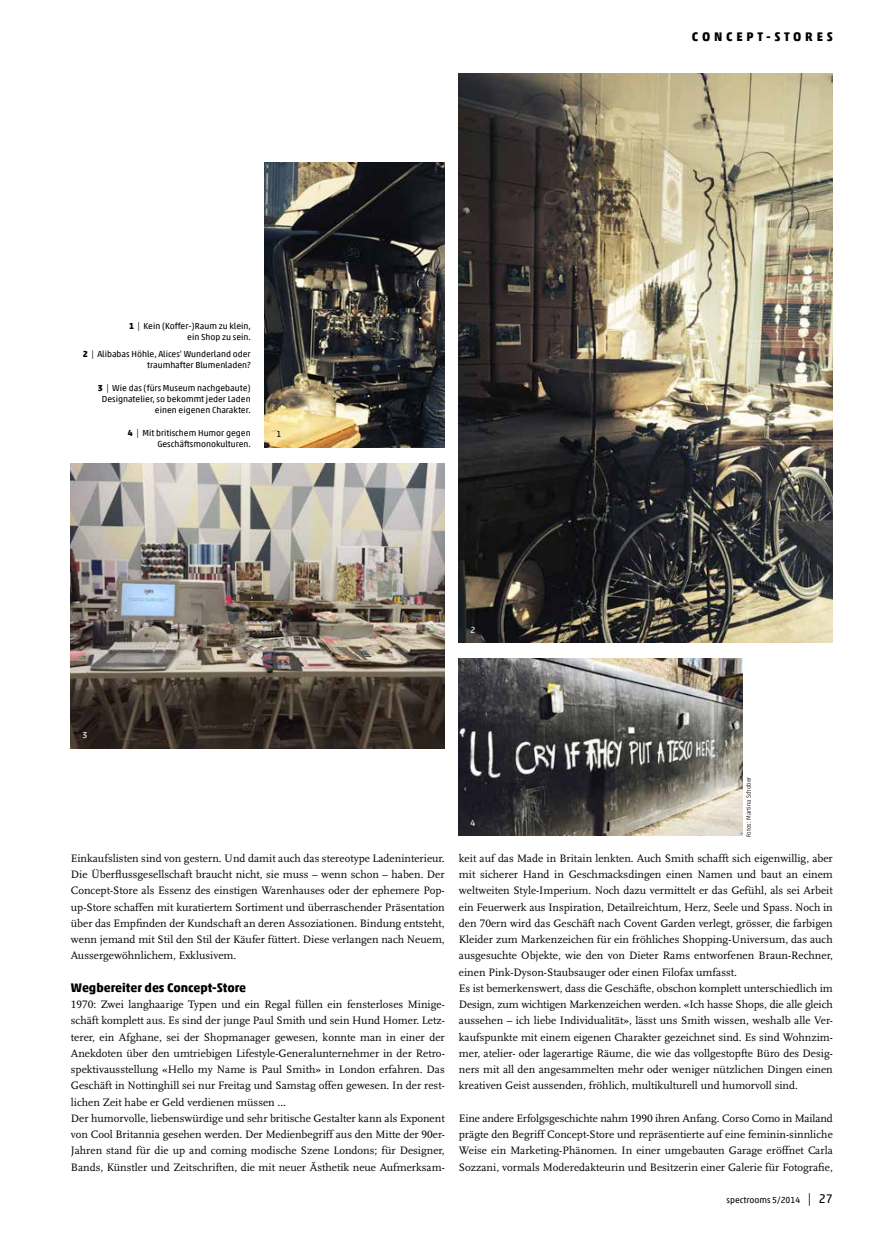
<style>
.page{position:relative;width:886px;height:1241px;background:#fff}
.page>*{position:absolute;margin:0;border:0;box-sizing:border-box;transform-origin:0 0}
.t1{font:700 12.5px "Akko Pro";color:#000}
.t2{font:700 12.5px "Akko Pro";letter-spacing:.3em;color:#000}
.t3{font:11.25px/16.2px "Scala LF";color:#000;text-align:justify}
.t4{font:8.75px/11.2px "Akko Pro";color:#000;text-align:right}
.t5{font:8.75px "Akko Pro";color:#fff}
.t6{font:300 6.25px "Akko Pro";color:#000}
.s1{font-weight:700}
.s2{font-size:12.5px}
</style>
<div class="page">
<img style="left:459px;top:73px;width:374px;height:569px">
<img style="left:459px;top:658px;width:284px;height:177px">
<img style="left:265px;top:162px;width:180px;height:285px">
<img style="left:71px;top:463px;width:374px;height:284px">
<p class="t2" style="left:692px;top:29px;width:142px">Concept -St ores</p>
<p class="t4" style="left:129px;top:320px;width:123px"><span class="s1">1</span> | Kein (Koffer-)Raum zu klein, ein Shop zu sein.</p>
<p class="t4" style="left:83px;top:348px;width:169px"><span class="s1">2</span> | Alibabas Höhle, Alices’ Wunderland oder traumhafter Blumenladen?</p>
<p class="t4" style="left:98px;top:382px;width:154px"><span class="s1">3</span> | Wie das (fürs Museum nachgebaute)<br>Designatelier, so bekommt jeder Laden einen eigenen Charakter.</p>
<p class="t4" style="left:128px;top:427px;width:124px"><span class="s1">4</span> | Mit britischem Humor gegen<br>Geschäftsmonokulturen.</p>
<p class="t4" style="left:276px;top:428px;width:6px">1</p>
<p class="t5" style="left:470px;top:624px;width:6px">2</p>
<p class="t5" style="left:82px;top:729px;width:6px">3</p>
<p class="t3" style="left:71px;top:850px;width:375px">Einkaufslisten sind von gestern. Und damit auch das stereotype Ladeninterieur.<br>Die Überflussgesellschaft braucht nicht, sie muss – wenn schon – haben. Der Concept-Store als Essenz des einstigen Warenhauses oder der ephemere Pop&shy;up-Store schaffen mit kuratiertem Sortiment und überraschender Präsentation über das Empfinden der Kundschaft an deren Assoziationen. Bindung entsteht, wenn jemand mit Stil den Stil der Käufer füttert. Diese verlangen nach Neuem, Aussergewöhnlichem, Exklusivem.</p>
<p class="t1" style="left:71px;top:979px;width:177px">Wegbereiter des Concept-Store</p>
<p class="t3" style="left:71px;top:996px;width:375px;text-align:left">1970: Zwei langhaarige Typen und ein Regal füllen ein fensterloses Minige&shy;schäft komplett aus. Es sind der junge Paul Smith und sein Hund Homer. Letz&shy;terer, ein Afghane, sei der Shopmanager gewesen, konnte man in einer der Anekdoten über den umtriebigen Lifestyle-Generalunternehmer in der Retro&shy;spektivausstellung «Hello my Name is Paul Smith» in London erfahren. Das Geschäft in Nottinghill sei nur Freitag und Samstag offen gewesen. In der rest&shy;lichen Zeit habe er Geld verdienen müssen ...<br>Der humorvolle, liebenswürdige und sehr britische Gestalter kann als Exponent von Cool Britannia gesehen werden. Der Medienbegriff aus den Mitte der 90er-Jahren stand für die up and coming modische Szene Londons; für Designer, Bands, Künstler und Zeitschriften, die mit neuer Ästhetik neue Aufmerksam-</p>
<p class="t5" style="left:470px;top:817px;width:6px">4</p>
<p class="t6" style="left:745px;top:837px;width:62px;rotate:-90deg">Fotos: Martina Schober</p>
<p class="t3" style="left:459px;top:850px;width:375px;text-align:left">keit auf das Made in Britain lenkten. Auch Smith schafft sich eigenwillig, aber mit sicherer Hand in Geschmacksdingen einen Namen und baut an einem weltweiten Style-Imperium. Noch dazu vermittelt er das Gefühl, als sei Arbeit ein Feuerwerk aus Inspiration, Detailreichtum, Herz, Seele und Spass. Noch in den 70ern wird das Geschäft nach Covent Garden verlegt, grösser, die farbigen Kleider zum Markenzeichen für ein fröhliches Shopping-Universum, das auch ausgesuchte Objekte, wie den von Dieter Rams entworfenen Braun-Rechner, einen Pink-Dyson-Staubsauger oder einen Filofax umfasst.<br>Es ist bemerkenswert, dass die Geschäfte, obschon komplett unterschiedlich im Design, zum wichtigen Markenzeichen werden. «Ich hasse Shops, die alle gleich aussehen – ich liebe Individualität», lässt uns Smith wissen, weshalb alle Ver&shy;kaufspunkte mit einem eigenen Charakter gezeichnet sind. Es sind Wohnzim&shy;mer, atelier- oder lagerartige Räume, die wie das vollgestopfte Büro des Desig&shy;ners mit all den angesammelten mehr oder weniger nützlichen Dingen einen kreativen Geist aussenden, fröhlich, multikulturell und humorvoll sind.</p>
<p class="t3" style="left:459px;top:1110px;width:375px">Eine andere Erfolgsgeschichte nahm 1990 ihren Anfang. Corso Como in Mailand prägte den Begriff Concept-Store und repräsentierte auf eine feminin-sinnliche Weise ein Marketing-Phänomen. In einer umgebauten Garage eröffnet Carla Sozzani, vormals Moderedakteurin und Besitzerin einer Galerie für Fotografie,</p>
<p class="t4" style="left:726px;top:1194px;width:108px">spectrooms 5/2014 <span class="s2">| 27</span></p>
</div>
